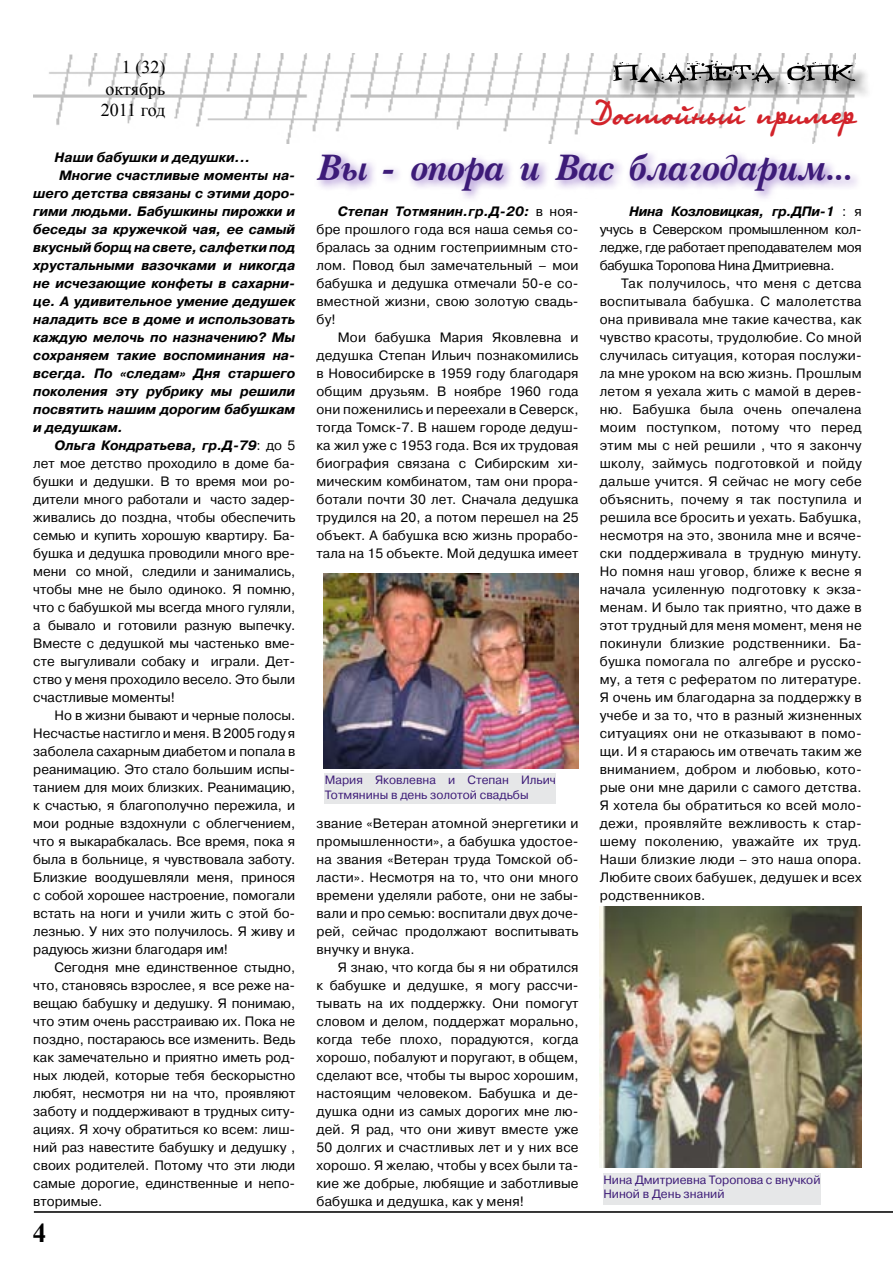
<style>
.page{position:relative;width:893px;height:1263px;background:#fff}
.page>*{position:absolute;margin:0;border:0;box-sizing:border-box;transform-origin:0 0}
.t1{font:italic 700 36px "Pasma";color:#3d1b78}
.t2{font:36px "Olga CTT";color:#d2232a}
.t3{font:700 27px "Times New Roman";color:#000}
.t4{font:18px/21.6px "Times New Roman";color:#000;text-align:justify}
.t5{font:13.5px/18px "Pragmatica WINC";color:#000;text-align:justify}
.t6{font:italic 700 13.5px "Pragmatica WINC";color:#000}
.t7{font:12px/14.4px "Pragmatica WINC";color:#3d1b78}
.s1{font-weight:400;font-style:normal}
.s2{font-weight:700;font-style:italic}
</style>
<div class="page">
<img style="left:33px;top:53px;width:822px;height:90px">
<div style="left:616px;top:63px;width:258px;height:39px;background:#000;opacity:.75"></div>
<svg style="left:613px;top:61px;width:242px;height:23px"></svg>
<hr style="left:34px;top:1211px;width:859px;height:2px;background:#000">
<img style="left:323px;top:573px;width:255px;height:196px">
<div style="left:325px;top:774px;width:231px;height:30px;background:#e6e7e8"></div>
<img style="left:600px;top:907px;width:262px;height:260px">
<div style="left:603px;top:1173px;width:217px;height:31px;background:#e6e7e8"></div>
<div style="left:314px;top:149px;width:548px;height:53px;background:#8158bd;opacity:.75"></div>
<h3 class="t4" style="left:101px;top:56px;width:66px;text-indent:21px">1 (32) октябрь 2011 год</h3>
<p class="t6" style="left:55px;top:150px;width:197px">Наши бабушки и дедушки...</p>
<p class="t6" style="left:59px;top:168px;width:238px">Многие счастливые моменты на-</p>
<p class="t6" style="left:33px;top:186px;width:263px">шего детства связаны с этими доро-</p>
<p class="t6" style="left:33px;top:204px;width:263px">гими людьми. Бабушкины пирожки и</p>
<p class="t6" style="left:33px;top:222px;width:263px">беседы за кружечкой чая, ее самый</p>
<p class="t6" style="left:33px;top:240px;width:263px">вкусный борщ на свете, салфетки под</p>
<p class="t6" style="left:33px;top:257px;width:263px">хрустальными вазочками и никогда</p>
<p class="t6" style="left:33px;top:275px;width:263px">не исчезающие конфеты в сахарни-</p>
<p class="t6" style="left:33px;top:293px;width:263px">це. А удивительное умение дедушек</p>
<p class="t6" style="left:33px;top:311px;width:263px">наладить все в доме и использовать</p>
<p class="t6" style="left:33px;top:329px;width:263px">каждую мелочь по назначению? Мы</p>
<p class="t6" style="left:33px;top:347px;width:263px">сохраняем такие воспоминания на-</p>
<p class="t6" style="left:33px;top:365px;width:263px">всегда. По «следам» Дня старшего</p>
<p class="t6" style="left:33px;top:383px;width:263px">поколения эту рубрику мы решили</p>
<p class="t6" style="left:33px;top:401px;width:263px">посвятить нашим дорогим бабушкам</p>
<p class="t6" style="left:33px;top:419px;width:91px">и дедушкам.</p>
<p class="t6" style="left:55px;top:437px;width:242px">Ольга Кондратьева, гр.Д-79<span class="s1">: до 5</span></p>
<p class="t5" style="left:33px;top:454px;width:263px">лет мое детство проходило в доме ба-</p>
<p class="t5" style="left:33px;top:472px;width:263px">бушки и дедушки. В то время мои ро-</p>
<p class="t5" style="left:33px;top:490px;width:263px">дители много работали и часто задер-</p>
<p class="t5" style="left:33px;top:508px;width:263px">живались до поздна, чтобы обеспечить</p>
<p class="t5" style="left:33px;top:526px;width:263px">семью и купить хорошую квартиру. Ба-</p>
<p class="t5" style="left:33px;top:544px;width:263px">бушка и дедушка проводили много вре-</p>
<p class="t5" style="left:33px;top:562px;width:263px">мени со мной, следили и занимались,</p>
<p class="t5" style="left:33px;top:580px;width:263px">чтобы мне не было одиноко. Я помню,</p>
<p class="t5" style="left:33px;top:598px;width:263px">что с бабушкой мы всегда много гуляли,</p>
<p class="t5" style="left:33px;top:616px;width:263px">а бывало и готовили разную выпечку.</p>
<p class="t5" style="left:33px;top:634px;width:263px">Вместе с дедушкой мы частенько вме-</p>
<p class="t5" style="left:33px;top:652px;width:263px">сте выгуливали собаку и играли. Дет-</p>
<p class="t5" style="left:33px;top:670px;width:263px">ство у меня проходило весело. Это были</p>
<p class="t5" style="left:33px;top:688px;width:143px">счастливые моменты!</p>
<p class="t5" style="left:55px;top:706px;width:242px">Но в жизни бывают и черные полосы.</p>
<p class="t5" style="left:33px;top:724px;width:263px">Несчастье настигло и меня. В 2005 году я</p>
<p class="t5" style="left:33px;top:742px;width:263px">заболела сахарным диабетом и попала в</p>
<p class="t5" style="left:33px;top:760px;width:263px">реанимацию. Это стало большим испы-</p>
<p class="t5" style="left:33px;top:778px;width:263px">танием для моих близких. Реанимацию,</p>
<p class="t5" style="left:33px;top:796px;width:263px">к счастью, я благополучно пережила, и</p>
<p class="t5" style="left:33px;top:814px;width:263px">мои родные вздохнули с облегчением,</p>
<p class="t5" style="left:33px;top:832px;width:263px">что я выкарабкалась. Все время, пока я</p>
<p class="t5" style="left:33px;top:850px;width:263px">была в больнице, я чувствовала заботу.</p>
<p class="t5" style="left:33px;top:868px;width:263px">Близкие воодушевляли меня, принося</p>
<p class="t5" style="left:33px;top:886px;width:263px">с собой хорошее настроение, помогали</p>
<p class="t5" style="left:33px;top:904px;width:263px">встать на ноги и учили жить с этой бо-</p>
<p class="t5" style="left:33px;top:922px;width:263px">лезнью. У них это получилось. Я живу и</p>
<p class="t5" style="left:33px;top:940px;width:196px">радуюсь жизни благодаря им!</p>
<p class="t5" style="left:55px;top:958px;width:242px">Сегодня мне единственное стыдно,</p>
<p class="t5" style="left:33px;top:976px;width:263px">что, становясь взрослее, я все реже на-</p>
<p class="t5" style="left:33px;top:994px;width:263px">вещаю бабушку и дедушку. Я понимаю,</p>
<p class="t5" style="left:33px;top:1012px;width:263px">что этим очень расстраиваю их. Пока не</p>
<p class="t5" style="left:33px;top:1030px;width:263px">поздно, постараюсь все изменить. Ведь</p>
<p class="t5" style="left:33px;top:1048px;width:263px">как замечательно и приятно иметь род-</p>
<p class="t5" style="left:33px;top:1066px;width:263px">ных людей, которые тебя бескорыстно</p>
<p class="t5" style="left:33px;top:1084px;width:263px">любят, несмотря ни на что, проявляют</p>
<p class="t5" style="left:33px;top:1102px;width:263px">заботу и поддерживают в трудных ситу-</p>
<p class="t5" style="left:33px;top:1120px;width:263px">ациях. Я хочу обратиться ко всем: лиш-</p>
<p class="t5" style="left:33px;top:1138px;width:263px">ний раз навестите бабушку и дедушку ,</p>
<p class="t5" style="left:33px;top:1156px;width:263px">своих родителей. Потому что эти люди</p>
<p class="t5" style="left:33px;top:1174px;width:263px">самые дорогие, единственные и непо-</p>
<p class="t5" style="left:33px;top:1192px;width:70px">вторимые.</p>
<h2 class="t3" style="left:33px;top:1214px;width:15px">4</h2>
<h1 class="t2" style="left:593px;top:89px;width:264px">Достойный пример</h1>
<h1 class="t1" style="left:317px;top:145px;width:537px">Вы - опора и Вас благодарим...</h1>
<p class="t5" style="left:317px;top:202px;width:264px;text-indent:21px"><span class="s2">Степан Тотмянин.гр.Д-20:</span> в ноя&shy;бре прошлого года вся наша семья со&shy;бралась за одним гостеприимным сто&shy;лом. Повод был замечательный – мои бабушка и дедушка отмечали 50-е со&shy;вместной жизни, свою золотую свадь&shy;бу!</p>
<p class="t5" style="left:317px;top:328px;width:264px;text-indent:21px">Мои бабушка Мария Яковлевна и дедушка Степан Ильич познакомились в Новосибирске в 1959 году благодаря общим друзьям. В ноябре 1960 года они поженились и переехали в Северск, тогда Томск-7. В нашем городе дедуш&shy;ка жил уже с 1953 года. Вся их трудовая биография связана с Сибирским хи&shy;мическим комбинатом, там они прора&shy;ботали почти 30 лет. Сначала дедушка трудился на 20, а потом перешел на 25 объект. А бабушка всю жизнь прорабо&shy;тала на 15 объекте. Мой дедушка имеет</p>
<p class="t7" style="left:325px;top:773px;width:233px">Мария Яковлевна и Степан Ильич<br>Тотмянины в день золотой свадьбы</p>
<p class="t5" style="left:317px;top:814px;width:264px">звание «Ветеран атомной энергетики и промышленности», а бабушка удостое&shy;на звания «Ветеран труда Томской об&shy;ласти». Несмотря на то, что они много времени уделяли работе, они не забы&shy;вали и про семью: воспитали двух доче&shy;рей, сейчас продолжают воспитывать внучку и внука.</p>
<p class="t5" style="left:317px;top:958px;width:264px;text-indent:21px">Я знаю, что когда бы я ни обратился к бабушке и дедушке, я могу рассчи&shy;тывать на их поддержку. Они помогут словом и делом, поддержат морально, когда тебе плохо, порадуются, когда хорошо, побалуют и поругают, в общем, сделают все, чтобы ты вырос хорошим, настоящим человеком. Бабушка и де&shy;душка одни из самых дорогих мне лю&shy;дей. Я рад, что они живут вместе уже 50 долгих и счастливых лет и у них все хорошо. Я желаю, чтобы у всех были та&shy;кие же добрые, любящие и заботливые бабушка и дедушка, как у меня!</p>
<p class="t5" style="left:600px;top:202px;width:263px;text-indent:29px"><span class="s2">Нина Козловицкая, гр.ДПи-1</span> : я учусь в Северском промышленном кол&shy;ледже, где работает преподавателем моя бабушка Торопова Нина Дмитриевна.</p>
<p class="t5" style="left:600px;top:274px;width:264px;text-indent:21px">Так получилось, что меня с детсва воспитывала бабушка. С малолетства она прививала мне такие качества, как чувство красоты, трудолюбие. Со мной случилась ситуация, которая послужи&shy;ла мне уроком на всю жизнь. Прошлым летом я уехала жить с мамой в дерев&shy;ню. Бабушка была очень опечалена моим поступком, потому что перед этим мы с ней решили , что я закончу школу, займусь подготовкой и пойду дальше учится. Я сейчас не могу себе объяснить, почему я так поступила и решила все бросить и уехать. Бабушка, несмотря на это, звонила мне и всяче&shy;ски поддерживала в трудную минуту.<br>Но помня наш уговор, ближе к весне я начала усиленную подготовку к экза&shy;менам. И было так приятно, что даже в этот трудный для меня момент, меня не покинули близкие родственники. Ба&shy;бушка помогала по алгебре и русско&shy;му, а тетя с рефератом по литературе.<br>Я очень им благодарна за поддержку в учебе и за то, что в разный жизненных ситуациях они не отказывают в помо&shy;щи. И я стараюсь им отвечать таким же вниманием, добром и любовью, кото&shy;рые они мне дарили с самого детства.<br>Я хотела бы обратиться ко всей моло&shy;дежи, проявляйте вежливость к стар&shy;шему поколению, уважайте их труд.<br>Наши близкие люди – это наша опора.<br>Любите своих бабушек, дедушек и всех родственников.</p>
<p class="t7" style="left:603px;top:1172px;width:219px">Нина Дмитриевна Торопова с внучкой<br>Ниной в День знаний</p>
</div>
